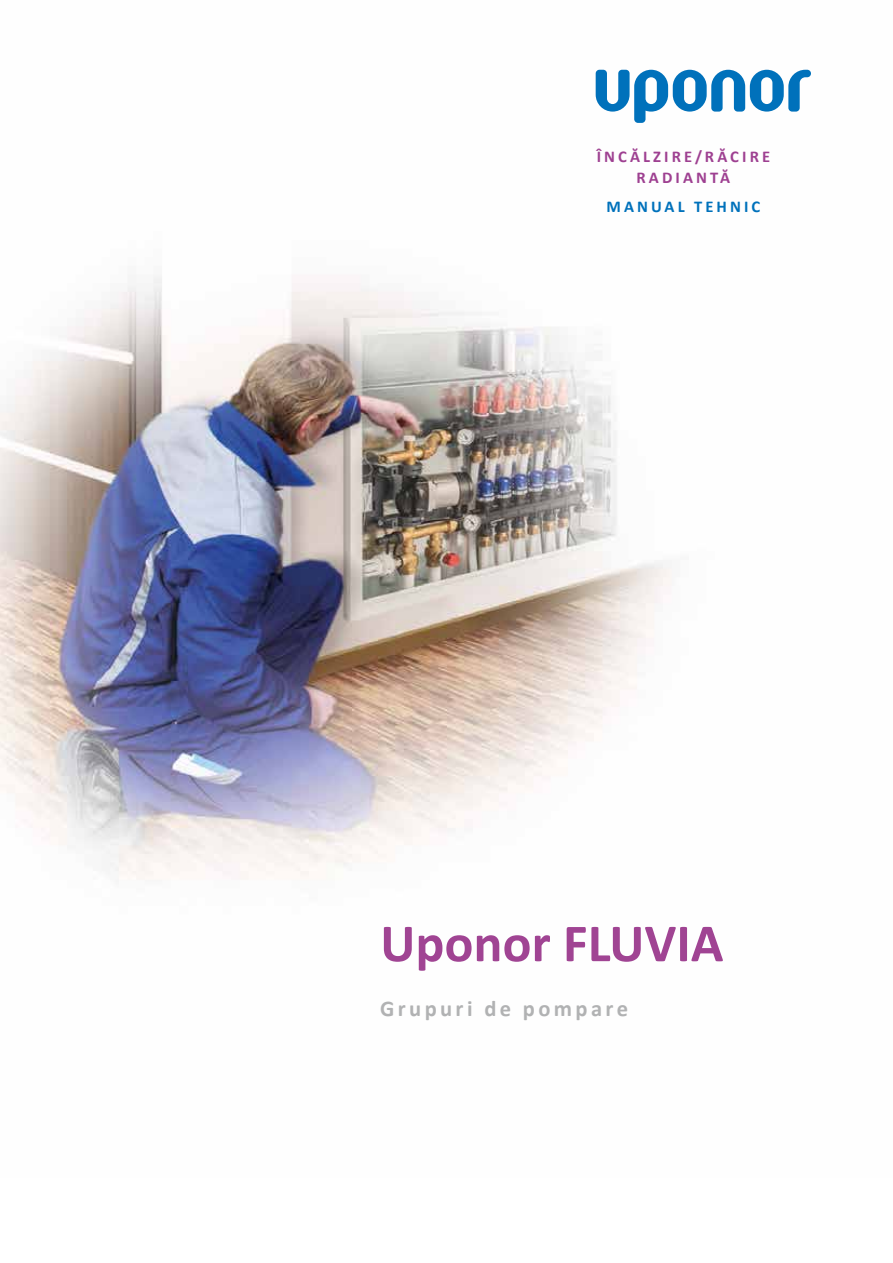
<style>
.page{position:relative;width:893px;height:1263px;background:#fff}
.page>*{position:absolute;margin:0;border:0;box-sizing:border-box;transform-origin:0 0}
.t1{font:700 54px "Calibri";color:#a04493}
.t2{font:700 22.5px "Calibri";letter-spacing:.15em;color:#b1b2b3}
.t3{font:700 16.5px/21px "Calibri";letter-spacing:.19em;color:#9e4091;text-align:center}
.t4{font:700 16.5px "Calibri";letter-spacing:.19em;color:#0071bb}
</style>
<div class="page">
<img style="left:0;top:69px;width:809px;height:811px">
<svg style="left:596px;top:70px;width:215px;height:53px"></svg>
<p class="t3" style="left:597px;top:146px;width:175px">ÎNCĂLZIRE/RĂCIRE<br>RADIANTĂ</p>
<p class="t4" style="left:606px;top:196px;width:155px">MANUAL TEHNIC</p>
<h1 class="t1" style="left:380px;top:909px;width:345px">Uponor FLUVIA</h1>
<h2 class="t2" style="left:380px;top:994px;width:249px">Grupuri de pompare</h2>
</div>
